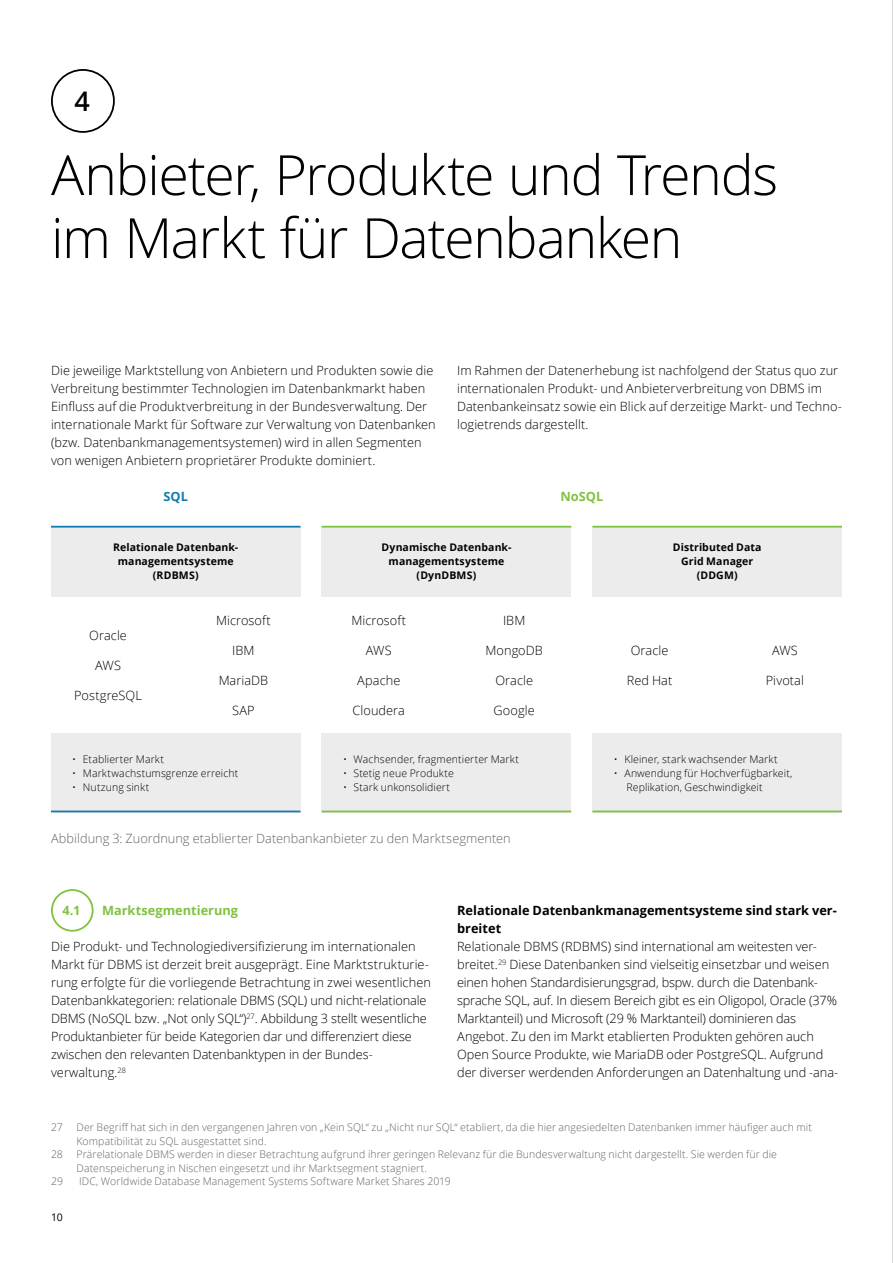
<style>
.page{position:relative;width:893px;height:1263px;background:#fff}
.page>*{position:absolute;margin:0;border:0;box-sizing:border-box;transform-origin:0 0}
.t1{font:300 55.5px "Open Sans";letter-spacing:-.025em;color:#010101}
.t2{font:600 27px "Open Sans";color:#010101}
.t3{font:300 12.75px/18px "Open Sans";color:#010101}
.t4{font:300 12.75px "Open Sans";color:#5f6369}
.t5{font:700 12.75px/18px "Open Sans";color:#010101}
.t6{font:700 12.75px "Open Sans";letter-spacing:.005em;color:#7fc241}
.t7{font:700 12.75px "Open Sans";color:#107cb0}
.t8{font:300 10.5px/13.5px "Open Sans";letter-spacing:.01em;color:#5f6369}
.t9{font:300 10.5px/14.2px "Open Sans";letter-spacing:.01em;color:#010101}
.t10{font:700 10.5px/14.2px "Open Sans";letter-spacing:.01em;color:#010101;text-align:center}
.t11{font:10.5px "Open Sans";color:#010101}
</style>
<div class="page">
<hr style="left:892px;top:0;width:1px;height:1263px;background:#b1b4b5">
<div style="left:51px;top:69px;width:64px;height:64px;border:2px solid #010101;border-radius:50%"></div>
<div style="left:51px;top:526px;width:249px;height:70px;background:#ececed"></div>
<div style="left:322px;top:526px;width:249px;height:70px;background:#ececed"></div>
<div style="left:592px;top:526px;width:250px;height:70px;background:#ececed"></div>
<hr style="left:51px;top:526px;width:249px;height:2px;background:#107cb0">
<hr style="left:322px;top:526px;width:249px;height:2px;background:#7fc241">
<hr style="left:592px;top:526px;width:250px;height:2px;background:#7fc241">
<div style="left:51px;top:733px;width:249px;height:79px;background:#ececed"></div>
<div style="left:322px;top:733px;width:249px;height:79px;background:#ececed"></div>
<div style="left:592px;top:733px;width:250px;height:79px;background:#ececed"></div>
<hr style="left:51px;top:810px;width:249px;height:2px;background:#107cb0">
<hr style="left:322px;top:810px;width:249px;height:2px;background:#7fc241">
<hr style="left:592px;top:810px;width:250px;height:2px;background:#7fc241">
<div style="left:51px;top:889px;width:43px;height:43px;border:2px solid #7fc241;border-radius:50%"></div>
<p class="t2" style="left:74px;top:83px;width:17px">4</p>
<h1 class="t1" style="left:51px;top:137px;width:729px">Anbieter, Produkte und Trends</h1>
<h1 class="t1" style="left:51px;top:200px;width:633px">im Markt für Datenbanken</h1>
<p class="t3" style="left:51px;top:361px;width:386px">Die jeweilige Marktstellung von Anbietern und Produkten sowie die Verbreitung bestimmter Technologien im Datenbankmarkt haben Einfluss auf die Produktverbreitung in der Bundesverwaltung. Der internationale Markt für Software zur Verwaltung von Datenbanken (bzw. Datenbankmanagementsystemen) wird in allen Segmenten von wenigen Anbietern proprietärer Produkte dominiert.</p>
<p class="t3" style="left:457px;top:361px;width:386px">Im Rahmen der Datenerhebung ist nachfolgend der Status quo zur internationalen Produkt- und Anbieterverbreitung von DBMS im Datenbankeinsatz sowie ein Blick auf derzeitige Markt- und Techno&shy;logietrends dargestellt.</p>
<p class="t7" style="left:163px;top:487px;width:26px">SQL</p>
<p class="t10" style="left:113px;top:540px;width:127px">Relationale Datenbank&shy;managementsysteme (RDBMS)</p>
<p class="t10" style="left:382px;top:540px;width:131px">Dynamische Datenbank&shy;managementsysteme (DynDBMS)</p>
<p class="t10" style="left:673px;top:540px;width:90px">Distributed Data<br>Grid Manager (DDGM)</p>
<p class="t6" style="left:560px;top:487px;width:45px">NoSQL</p>
<p class="t3" style="left:89px;top:626px;width:39px">Oracle</p>
<p class="t3" style="left:95px;top:656px;width:27px">AWS</p>
<p class="t3" style="left:74px;top:686px;width:69px">PostgreSQL</p>
<p class="t3" style="left:216px;top:611px;width:56px">Microsoft</p>
<p class="t3" style="left:232px;top:641px;width:24px">IBM</p>
<p class="t3" style="left:219px;top:671px;width:51px">MariaDB</p>
<p class="t3" style="left:232px;top:701px;width:24px">SAP</p>
<p class="t9" style="left:72px;top:751px;width:93px">• Etablierter Markt</p>
<p class="t9" style="left:72px;top:766px;width:168px">• Marktwachstumsgrenze erreicht</p>
<p class="t9" style="left:72px;top:780px;width:78px">• Nutzung sinkt</p>
<p class="t3" style="left:351px;top:611px;width:56px">Microsoft</p>
<p class="t3" style="left:366px;top:641px;width:27px">AWS</p>
<p class="t3" style="left:357px;top:671px;width:45px">Apache</p>
<p class="t3" style="left:353px;top:701px;width:54px">Cloudera</p>
<p class="t3" style="left:503px;top:611px;width:24px">IBM</p>
<p class="t3" style="left:486px;top:641px;width:59px">MongoDB</p>
<p class="t3" style="left:495px;top:671px;width:39px">Oracle</p>
<p class="t3" style="left:494px;top:701px;width:43px">Google</p>
<p class="t9" style="left:343px;top:751px;width:178px">• Wachsender, fragmentierter Markt</p>
<p class="t9" style="left:343px;top:766px;width:112px">• Stetig neue Produkte</p>
<p class="t9" style="left:343px;top:780px;width:109px">• Stark unkonsolidiert</p>
<p class="t4" style="left:51px;top:830px;width:461px">Abbildung 3: Zuordnung etablierter Datenbankanbieter zu den Marktsegmenten</p>
<p class="t3" style="left:631px;top:641px;width:39px">Oracle</p>
<p class="t3" style="left:627px;top:671px;width:47px">Red Hat</p>
<p class="t3" style="left:772px;top:641px;width:27px">AWS</p>
<p class="t3" style="left:766px;top:671px;width:40px">Pivotal</p>
<p class="t9" style="left:614px;top:751px;width:165px">• Kleiner, stark wachsender Markt</p>
<p class="t9" style="left:626px;top:766px;width:167px;text-indent:-13px">• Anwendung für Hochverfügbarkeit,<br>Replikation, Geschwindigkeit</p>
<h2 class="t6" style="left:102px;top:901px;width:138px">Marktsegmentierung</h2>
<p class="t3" style="left:51px;top:937px;width:381px">Die Produkt- und Technologiediversifizierung im internationalen Markt für DBMS ist derzeit breit ausgeprägt. Eine Marktstrukturie&shy;rung erfolgte für die vorliegende Betrachtung in zwei wesentlichen Datenbankkategorien: relationale DBMS (SQL) und nicht-relationale DBMS (NoSQL bzw. „Not only SQL“)<sup>27</sup>. Abbildung 3 stellt wesentliche Produktanbieter für beide Kategorien dar und differenziert diese zwischen den relevanten Datenbanktypen in der Bundes&shy;verwaltung.<sup>28</sup></p>
<h2 class="t6" style="left:63px;top:902px;width:19px">4.1</h2>
<p class="t5" style="left:457px;top:901px;width:381px">Relationale Datenbankmanagementsysteme sind stark ver&shy;breitet</p>
<p class="t3" style="left:457px;top:937px;width:383px">Relationale DBMS (RDBMS) sind international am weitesten ver&shy;breitet.<sup>29</sup> Diese Datenbanken sind vielseitig einsetzbar und weisen einen hohen Standardisierungsgrad, bspw. durch die Datenbank&shy;sprache SQL, auf. In diesem Bereich gibt es ein Oligopol, Oracle (37% Marktanteil) und Microsoft (29 % Marktanteil) dominieren das Angebot. Zu den im Markt etablierten Produkten gehören auch Open Source Produkte, wie MariaDB oder PostgreSQL. Aufgrund der diverser werdenden Anforderungen an Datenhaltung und -ana-</p>
<p class="t8" style="left:51px;top:1120px;width:13px">27</p>
<p class="t8" style="left:77px;top:1120px;width:737px">Der Begriff hat sich in den vergangenen Jahren von „Kein SQL“ zu „Nicht nur SQL“ etabliert, da die hier angesiedelten Datenbanken immer häufiger auch mit<br>Kompatibilität zu SQL ausgestattet sind.</p>
<p class="t8" style="left:51px;top:1147px;width:13px">28</p>
<p class="t8" style="left:77px;top:1147px;width:702px">Prärelationale DBMS werden in dieser Betrachtung aufgrund ihrer geringen Relevanz für die Bundesverwaltung nicht dargestellt. Sie werden für die<br>Datenspeicherung in Nischen eingesetzt und ihr Marktsegment stagniert.</p>
<p class="t8" style="left:51px;top:1174px;width:14px">29</p>
<p class="t8" style="left:79px;top:1174px;width:373px">IDC, Worldwide Database Management Systems Software Market Shares 2019</p>
<p class="t11" style="left:51px;top:1210px;width:13px">10</p>
</div>
